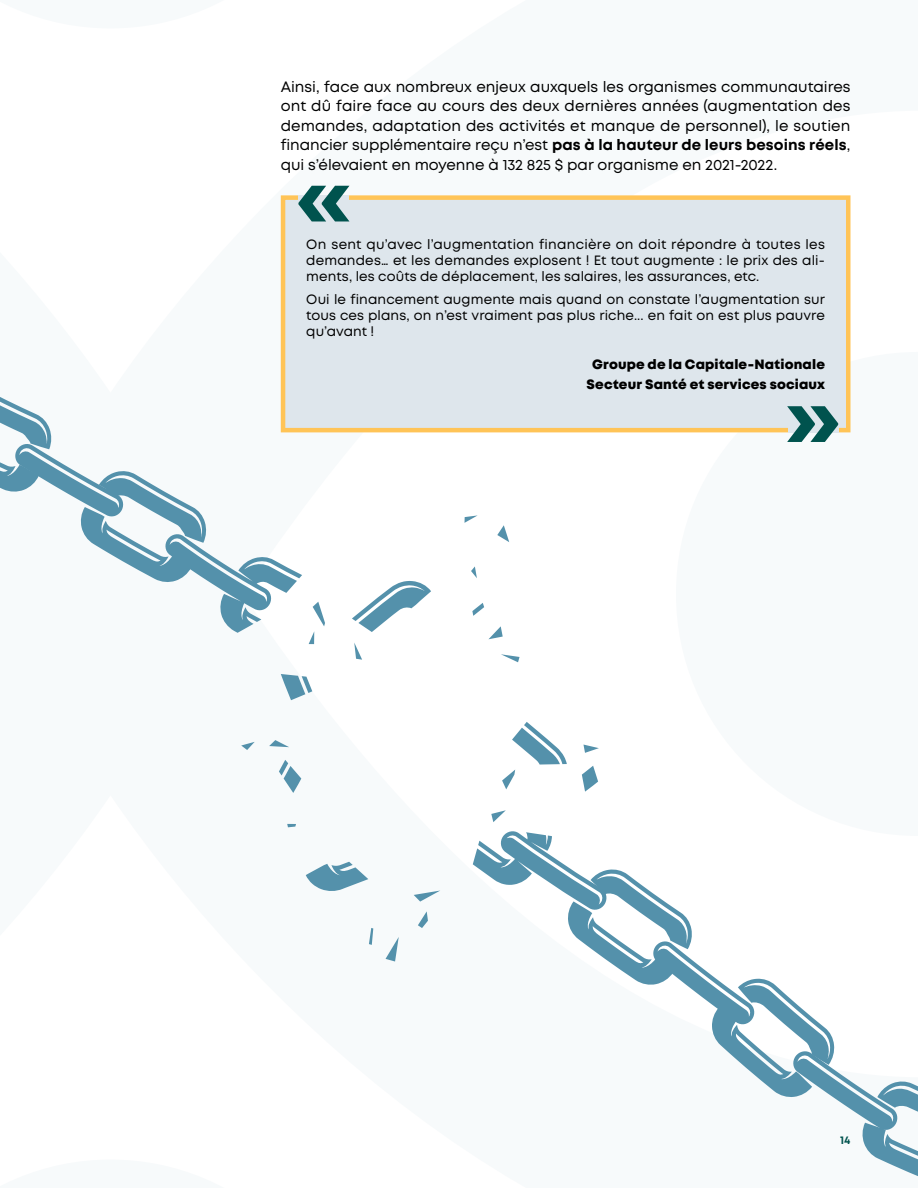
<style>
.page{position:relative;width:918px;height:1188px;background:#fff}
.page>*{position:absolute;margin:0;border:0;box-sizing:border-box;transform-origin:0 0}
.t1{font:15px/19.5px "Mont";letter-spacing:-.005em;color:#000;text-align:justify}
.t2{font:13.5px/16.2px "Mont";letter-spacing:.005em;color:#000;text-align:justify}
.t3{font:800 13.5px/19.5px "Mont";letter-spacing:.01em;color:#000;text-align:center}
.t4{font:700 11.25px "Mont";color:#00534e}
.s1{font-weight:700}
</style>
<div class="page">
<div style="left:283px;top:198px;width:565px;height:232px;background:#dee6ec"></div>
<div style="left:281px;top:195px;width:569px;height:237px;border:4px solid #ffc457"></div>
<svg style="left:298px;top:186px;width:51px;height:35px"></svg>
<svg style="left:787px;top:406px;width:51px;height:36px"></svg>
<svg style="left:281px;top:674px;width:31px;height:26px"></svg>
<svg style="left:472px;top:603px;width:12px;height:13px"></svg>
<svg style="left:582px;top:766px;width:16px;height:26px"></svg>
<svg style="left:279px;top:760px;width:22px;height:33px"></svg>
<svg style="left:0;top:382px;width:302px;height:251px"></svg>
<svg style="left:352px;top:581px;width:79px;height:51px"></svg>
<svg style="left:306px;top:862px;width:62px;height:29px"></svg>
<svg style="left:489px;top:626px;width:14px;height:13px"></svg>
<svg style="left:471px;top:566px;width:6px;height:12px"></svg>
<svg style="left:414px;top:891px;width:26px;height:11px"></svg>
<svg style="left:418px;top:911px;width:10px;height:17px"></svg>
<svg style="left:269px;top:740px;width:20px;height:7px"></svg>
<svg style="left:309px;top:602px;width:16px;height:42px"></svg>
<svg style="left:497px;top:525px;width:12px;height:17px"></svg>
<svg style="left:386px;top:937px;width:13px;height:25px"></svg>
<svg style="left:491px;top:810px;width:15px;height:12px"></svg>
<svg style="left:354px;top:643px;width:8px;height:17px"></svg>
<svg style="left:473px;top:831px;width:445px;height:346px"></svg>
<svg style="left:502px;top:722px;width:65px;height:67px"></svg>
<svg style="left:583px;top:745px;width:16px;height:8px"></svg>
<svg style="left:465px;top:515px;width:13px;height:8px"></svg>
<svg style="left:501px;top:654px;width:19px;height:8px"></svg>
<svg style="left:369px;top:928px;width:4px;height:17px"></svg>
<svg style="left:287px;top:824px;width:9px;height:3px"></svg>
<svg style="left:241px;top:742px;width:14px;height:8px"></svg>
<p class="t1" style="left:281px;top:77px;width:571px">Ainsi, face aux nombreux enjeux auxquels les organismes communautaires ont dû faire face au cours des deux dernières années (augmentation des demandes, adaptation des activités et manque de personnel), le soutien financier supplémentaire reçu n’est <span class="s1">pas à la hauteur de leurs besoins réels</span>, qui s’élevaient en moyenne à 132 825 $ par organisme en 2021-2022.</p>
<p class="t2" style="left:306px;top:236px;width:520px">On sent qu’avec l’augmentation financière on doit répondre à toutes les demandes… et les demandes explosent ! Et tout augmente : le prix des ali&shy;ments, les coûts de déplacement, les salaires, les assurances, etc.</p>
<p class="t2" style="left:306px;top:291px;width:520px">Oui le financement augmente mais quand on constate l’augmentation sur tous ces plans, on n’est vraiment pas plus riche... en fait on est plus pauvre qu’avant !</p>
<p class="t3" style="left:587px;top:355px;width:240px">Groupe de la Capitale-Nationale<br>Secteur Santé et services sociaux</p>
<p class="t4" style="left:840px;top:1132px;width:12px">14</p>
</div>
